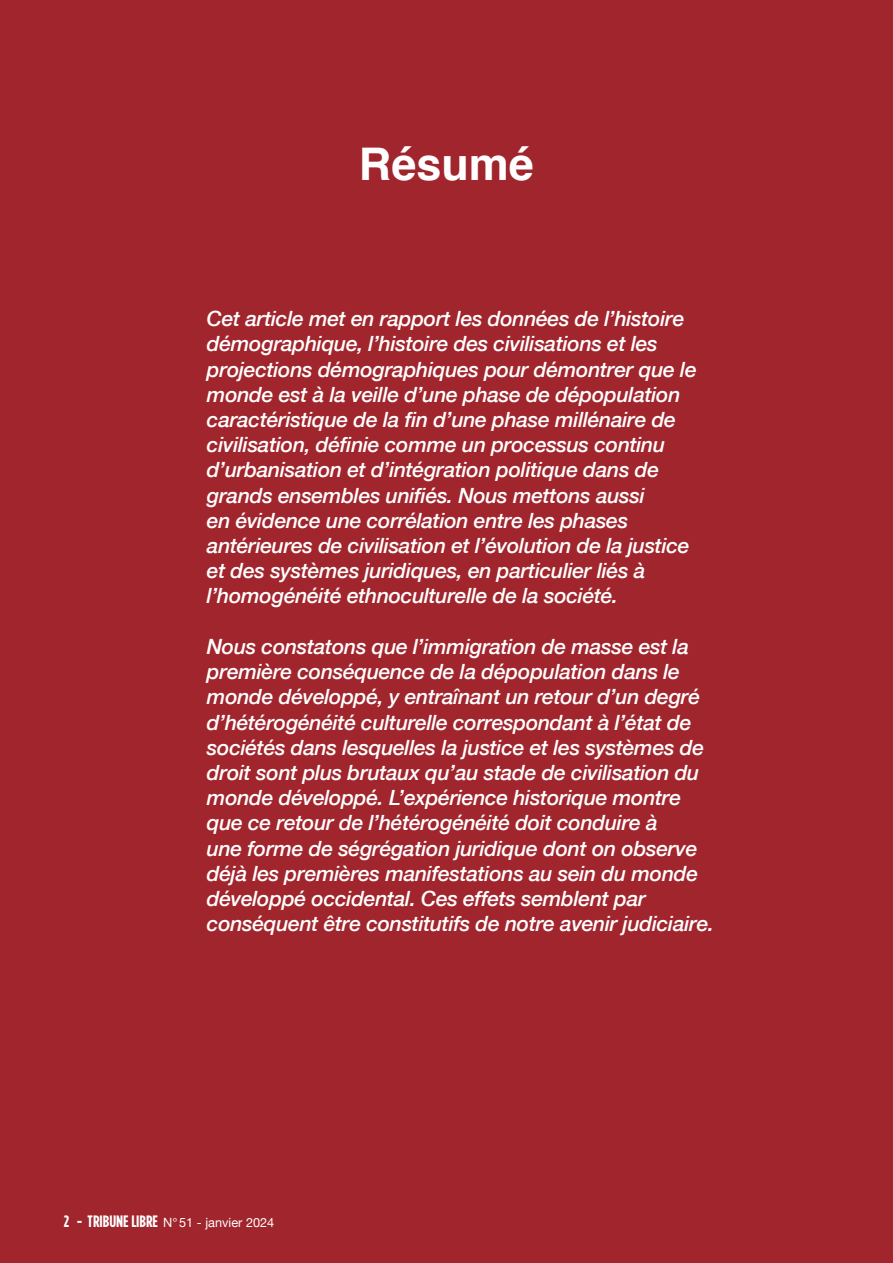
<style>
.page{position:relative;width:893px;height:1263px;background:#a1252d}
.page>*{position:absolute;margin:0;border:0;box-sizing:border-box;transform-origin:0 0}
.t1{font:700 45px "Helvetica";color:#fff}
.t2{font:italic 500 21px/25.2px "Helvetica Neue";letter-spacing:-.015em;color:#fff}
.t3{font:12.75px "Helvetica Neue";color:#fff}
.s1{font-family:"Gotham Condensed";font-weight:700;font-size:16.5px}
</style>
<div class="page">
<h1 class="t1" style="left:359px;top:124px;width:177px">Résumé</h1>
<p class="t2" style="left:207px;top:305px;width:491px">Cet article met en rapport les données de l’histoire démographique, l’histoire des civilisations et les projections démographiques pour démontrer que le monde est à la veille d’une phase de dépopulation caractéristique de la fin d’une phase millénaire de civilisation, définie comme un processus continu d’urbanisation et d’intégration politique dans de grands ensembles unifiés. Nous mettons aussi<br>en évidence une corrélation entre les phases antérieures de civilisation et l’évolution de la justice et des systèmes juridiques, en particulier liés à l’homogénéité ethnoculturelle de la société.</p>
<p class="t2" style="left:207px;top:633px;width:509px">Nous constatons que l’immigration de masse est la première conséquence de la dépopulation dans le monde développé, y entraînant un retour d’un degré d’hétérogénéité culturelle correspondant à l’état de sociétés dans lesquelles la justice et les systèmes de droit sont plus brutaux qu’au stade de civilisation du monde développé. L’expérience historique montre que ce retour de l’hétérogénéité doit conduire à<br>une forme de ségrégation juridique dont on observe déjà les premières manifestations au sein du monde développé occidental. Ces effets semblent par conséquent être constitutifs de notre avenir judiciaire.</p>
<p class="t3" style="left:64px;top:1213px;width:212px"><span class="s1">2 - TRIBUNE LIBRE</span> N°51 - janvier 2024</p>
</div>
